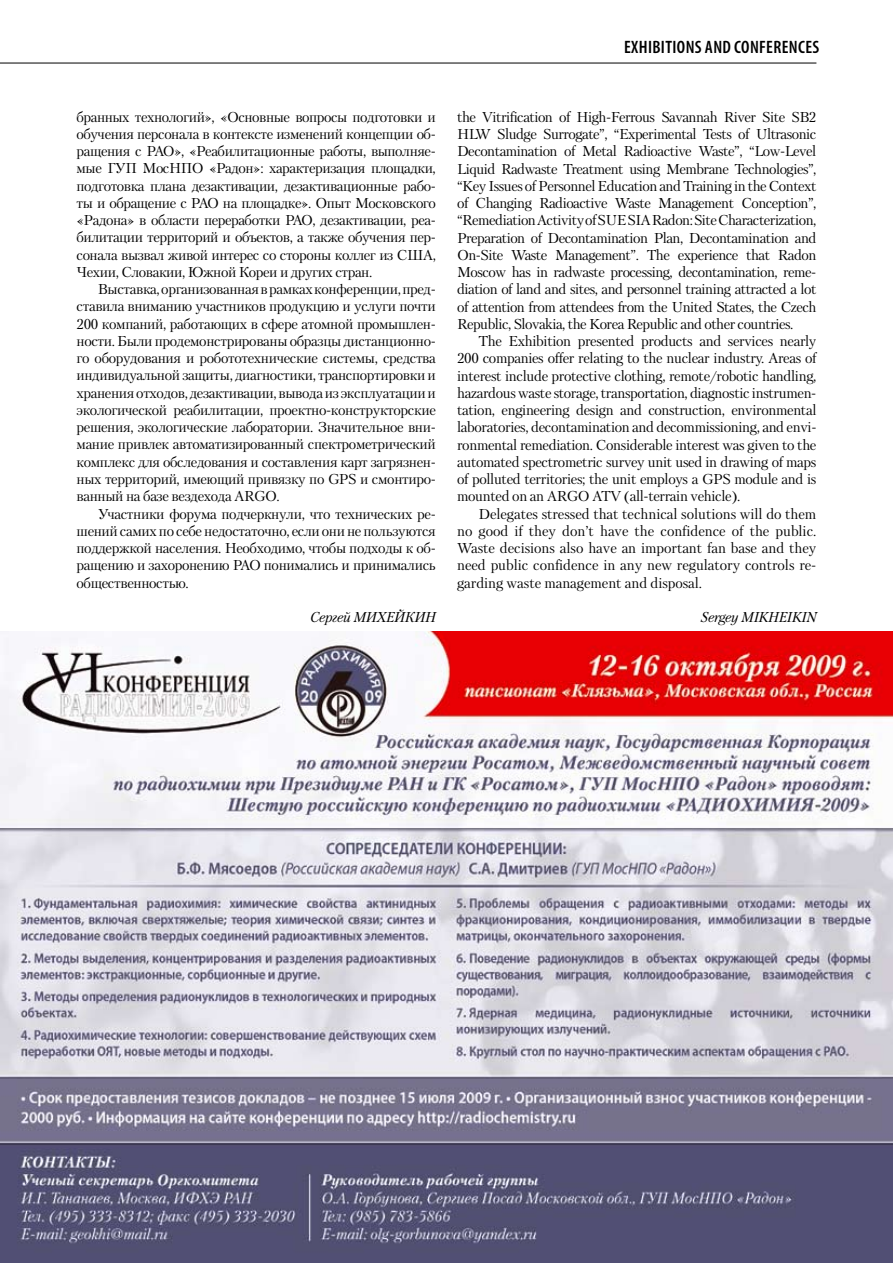
<style>
.page{position:relative;width:893px;height:1263px;background:#fff}
.page>*{position:absolute;margin:0;border:0;box-sizing:border-box;transform-origin:0 0}
.t1{font:600 condensed 18px "Myriad Pro";letter-spacing:.02em;color:#000}
.t2{font:14.25px/17.2px "Petersburg C";letter-spacing:-.025em;color:#000;text-align:justify}
.t3{font:italic 14.25px "Petersburg C";letter-spacing:-.025em;color:#000}
</style>
<div class="page">
<hr style="left:0;top:63px;width:816px;height:1px;background:#000">
<img style="left:0;top:631px;width:893px;height:632px">
<p class="t1" style="left:624px;top:35px;width:189px">EXHIBITIONS AN D CONFERENCES</p>
<p class="t2" style="left:77px;top:108px;width:361px">бранных технологий», «Основные вопросы подготовки и обучения персонала в контексте изменений концепции об&shy;ращения с РАО», «Реабилитационные работы, выполняе&shy;мые ГУП МосНПО «Радон»: характеризация площадки, подготовка плана дезактивации, дезактивационные рабо&shy;ты и обращение с РАО на площадке». Опыт Московского «Радона» в области переработки РАО, дезактивации, реа&shy;билитации территорий и объектов, а также обучения пер&shy;сонала вызвал живой интерес со стороны коллег из США, Чехии, Словакии, Южной Кореи и других стран.</p>
<p class="t2" style="left:77px;top:280px;width:361px;text-indent:21px">Выставка, организованная в рамках конференции, пред&shy;ставила вниманию участников продукцию и услуги почти 200 компаний, работающих в сфере атомной промышлен&shy;ности. Были продемонстрированы образцы дистанционно&shy;го оборудования и робототехнические системы, средства индивидуальной защиты, диагностики, транспортировки и хранения отходов, дезактивации, вывода из эксплуатации и экологической реабилитации, проектно-конструкторские решения, экологические лаборатории. Значительное вни&shy;мание привлек автоматизированный спектрометрический комплекс для обследования и составления карт загрязнен&shy;ных территорий, имеющий привязку по GPS и смонтиро&shy;ванный на базе вездехода ARGO.</p>
<p class="t2" style="left:77px;top:505px;width:361px;text-indent:21px">Участники форума подчеркнули, что технических ре&shy;шений самих по себе недостаточно, если они не пользуются поддержкой населения. Необходимо, чтобы подходы к об&shy;ращению и захоронению РАО понимались и принимались общественностью.</p>
<p class="t3" style="left:310px;top:609px;width:128px">Сергей МИХЕЙКИН</p>
<p class="t2" style="left:457px;top:108px;width:361px">the Vitrification of High-Ferrous Savannah River Site SB2<br>HLW Sludge Surrogate”, “Experimental Tests of Ultrasonic Decontamination of Metal Radioactive Waste”, “Low-Level Liquid Radwaste Treatment using Membrane Technologies”, “Key Issues of Personnel Education and Training in the Context of Changing Radioactive Waste Management Conception”, “Remediation Activity of SUE SIA Radon: Site Characterization, Preparation of Decontamination Plan, Decontamination and On-Site Waste Management”. The experience that Radon Moscow has in radwaste processing, decontamination, reme&shy;diation of land and sites, and personnel training attracted a lot of attention from attendees from the United States, the Czech Republic, Slovakia, the Korea Republic and other countries.</p>
<p class="t2" style="left:457px;top:332px;width:361px;text-indent:21px">The Exhibition presented products and services nearly 200 companies offer relating to the nuclear industry. Areas of interest include protective clothing, remote/robotic handling, hazardous waste storage, transportation, diagnostic instrumen&shy;tation, engineering design and construction, environmental laboratories, decontamination and decommissioning, and envi&shy;ronmental remediation. Considerable interest was given to the automated spectrometric survey unit used in drawing of maps of polluted territories; the unit employs a GPS module and is mounted on an ARGO ATV (all-terrain vehicle).</p>
<p class="t2" style="left:457px;top:505px;width:361px;text-indent:21px">Delegates stressed that technical solutions will do them no good if they don’t have the confidence of the public.<br>Waste decisions also have an important fan base and they need public confidence in any new regulatory controls re&shy;garding waste management and disposal.</p>
<p class="t3" style="left:701px;top:609px;width:117px">Sergey MIKHEIKIN</p>
</div>
